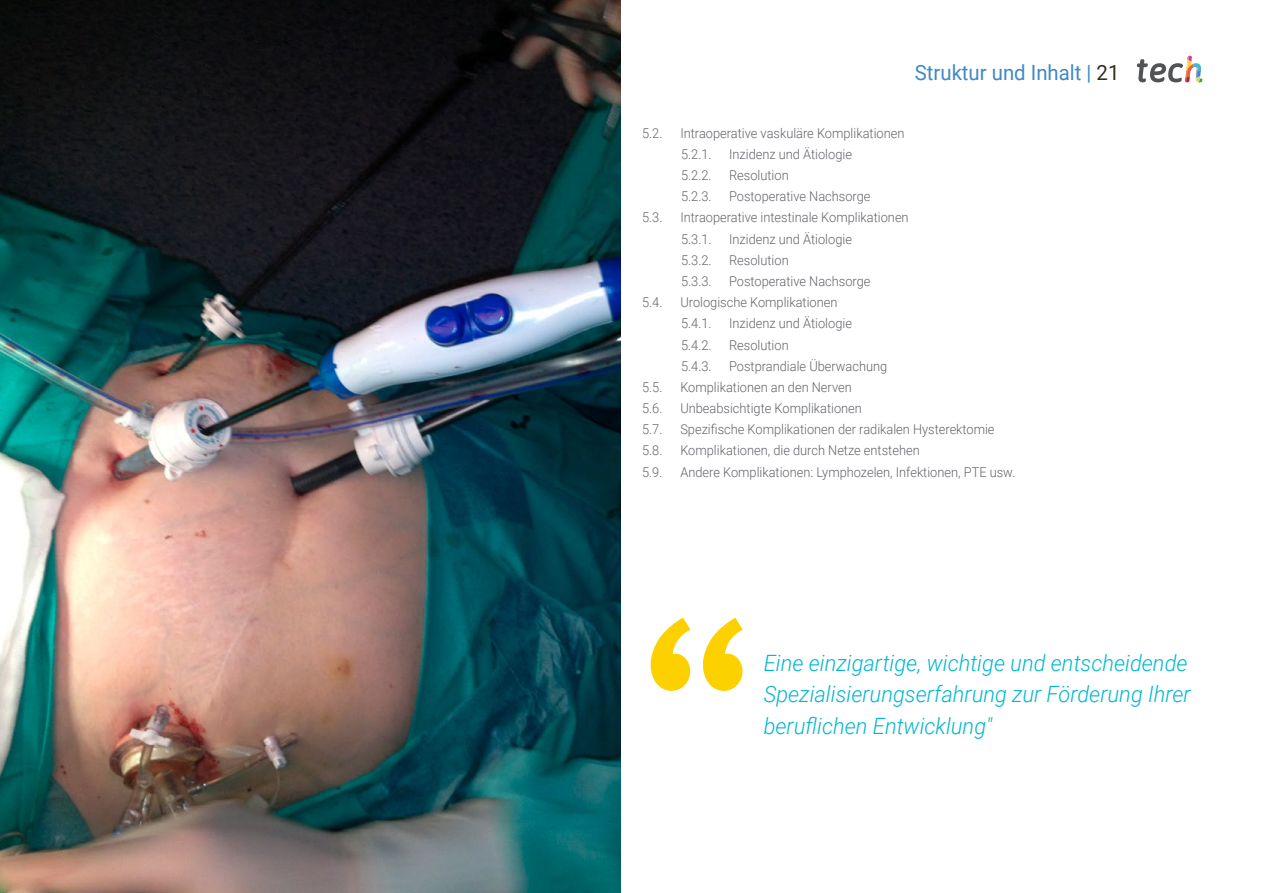
<style>
.page{position:relative;width:1263px;height:893px;background:#fff}
.page>*{position:absolute;margin:0;border:0;box-sizing:border-box;transform-origin:0 0}
.t1{font:italic 300 22.5px/31.5px "Roboto";color:#00b7d1}
.t2{font:21px "Roboto";color:#4089c5}
.t3{font:300 13.5px/21.1px "Roboto";color:#61646a;scale:.95 1}
.s1{color:#312e20}
</style>
<div class="page">
<img style="left:0;top:0;width:621px;height:893px">
<svg style="left:651px;top:618px;width:92px;height:73px"></svg>
<svg style="left:1137px;top:56px;width:65px;height:27px"></svg>
<h2 class="t2" style="left:915px;top:57px;width:206px">Struktur und Inhalt | <span class="s1">21</span></h2>
<p class="t3" style="left:642px;top:122px;width:23px">5.2.</p>
<p class="t3" style="left:680px;top:122px;width:237px">Intraoperative vaskuläre Komplikationen<br>5.2.1.</p>
<p class="t3" style="left:729px;top:143px;width:131px">Inzidenz und Ätiologie</p>
<p class="t3" style="left:681px;top:164px;width:34px">5.2.2.</p>
<p class="t3" style="left:729px;top:164px;width:64px">Resolution</p>
<p class="t3" style="left:681px;top:185px;width:34px">5.2.3.</p>
<p class="t3" style="left:729px;top:185px;width:150px">Postoperative Nachsorge</p>
<p class="t3" style="left:642px;top:207px;width:23px">5.3.</p>
<p class="t3" style="left:680px;top:207px;width:242px">Intraoperative intestinale Komplikationen<br>5.3.1.</p>
<p class="t3" style="left:729px;top:228px;width:131px">Inzidenz und Ätiologie</p>
<p class="t3" style="left:681px;top:249px;width:34px">5.3.2.</p>
<p class="t3" style="left:729px;top:249px;width:64px">Resolution</p>
<p class="t3" style="left:681px;top:270px;width:34px">5.3.3.</p>
<p class="t3" style="left:729px;top:270px;width:150px">Postoperative Nachsorge</p>
<p class="t3" style="left:642px;top:291px;width:23px">5.4.</p>
<p class="t3" style="left:680px;top:291px;width:167px">Urologische Komplikationen<br>5.4.1.</p>
<p class="t3" style="left:729px;top:312px;width:131px">Inzidenz und Ätiologie</p>
<p class="t3" style="left:681px;top:334px;width:34px">5.4.2.</p>
<p class="t3" style="left:729px;top:334px;width:64px">Resolution</p>
<p class="t3" style="left:681px;top:355px;width:34px">5.4.3.</p>
<p class="t3" style="left:729px;top:355px;width:168px">Postprandiale Überwachung</p>
<p class="t3" style="left:642px;top:376px;width:23px">5.5.</p>
<p class="t3" style="left:680px;top:376px;width:182px">Komplikationen an den Nerven</p>
<p class="t3" style="left:642px;top:397px;width:23px">5.6.</p>
<p class="t3" style="left:680px;top:397px;width:193px">Unbeabsichtigte Komplikationen</p>
<p class="t3" style="left:642px;top:418px;width:23px">5.7.</p>
<p class="t3" style="left:680px;top:418px;width:332px">Spezifische Komplikationen der radikalen Hysterektomie</p>
<p class="t3" style="left:642px;top:440px;width:23px">5.8.</p>
<p class="t3" style="left:680px;top:440px;width:253px">Komplikationen, die durch Netze entstehen</p>
<p class="t3" style="left:642px;top:461px;width:23px">5.9.</p>
<p class="t3" style="left:680px;top:461px;width:354px">Andere Komplikationen: Lymphozelen, Infektionen, PTE usw.</p>
<h1 class="t1" style="left:764px;top:646px;width:428px">Eine einzigartige, wichtige und entscheidende<br>Spezialisierungserfahrung zur Förderung Ihrer beruflichen Entwicklung"</h1>
</div>
